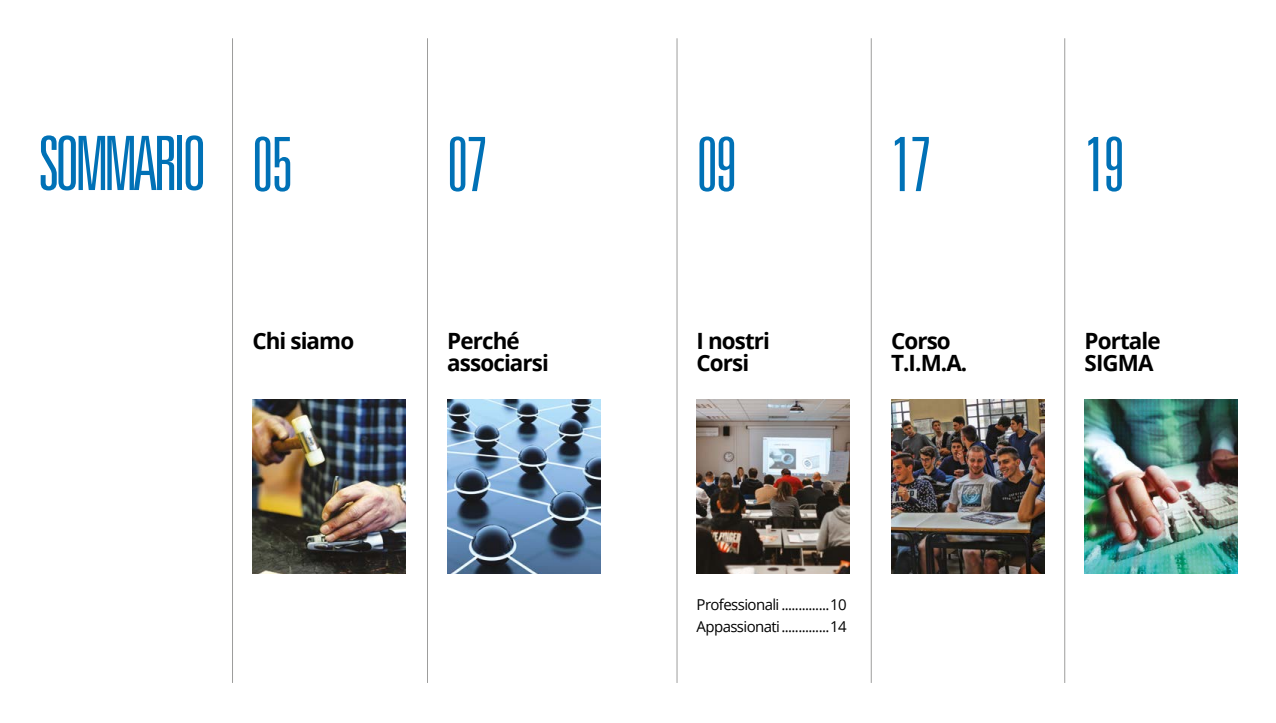
<style>
.page{position:relative;width:1276px;height:723px;background:#fff}
.page>*{position:absolute;margin:0;border:0;box-sizing:border-box;transform-origin:0 0}
.t1{font:300 ultra-condensed 75px "Univers";letter-spacing:-.06em;color:#0071b6}
.t2{font:700 22.35px/22.4px "Open Sans";letter-spacing:-.04em;color:#000}
.t3{font:15px/22.4px "Open Sans";letter-spacing:-.04em;color:#000}
</style>
<div class="page">
<hr style="left:232px;top:38px;width:1px;height:645px;background:#9d9d9c">
<hr style="left:427px;top:38px;width:1px;height:645px;background:#9d9d9c">
<hr style="left:676px;top:38px;width:1px;height:645px;background:#9d9d9c">
<hr style="left:871px;top:38px;width:1px;height:645px;background:#9d9d9c">
<hr style="left:1064px;top:38px;width:1px;height:645px;background:#9d9d9c">
<img style="left:252px;top:400px;width:153px;height:173px">
<img style="left:447px;top:400px;width:153px;height:173px">
<img style="left:696px;top:400px;width:153px;height:173px">
<img style="left:891px;top:400px;width:154px;height:173px">
<img style="left:1084px;top:400px;width:153px;height:173px">
<h1 class="t1" style="left:38px;top:124px;width:170px">SOMMARIO</h1>
<h1 class="t1" style="left:447px;top:125px;width:41px">07</h1>
<h1 class="t1" style="left:697px;top:125px;width:41px">09</h1>
<h1 class="t1" style="left:891px;top:125px;width:41px">17</h1>
<h1 class="t1" style="left:1084px;top:125px;width:41px">19</h1>
<h1 class="t1" style="left:252px;top:125px;width:41px">05</h1>
<p class="t2" style="left:252px;top:329px;width:103px">Chi siamo</p>
<p class="t2" style="left:447px;top:329px;width:103px">Perché associarsi</p>
<p class="t2" style="left:891px;top:329px;width:78px">Corso<br>T.I.M.A.</p>
<p class="t2" style="left:696px;top:329px;width:75px">I nostri<br>Corsi</p>
<p class="t2" style="left:1084px;top:329px;width:78px">Portale<br>SIGMA</p>
<p class="t3" style="left:696px;top:593px;width:152px">Professionali ..............10<br>Appassionati..............14</p>
</div>
